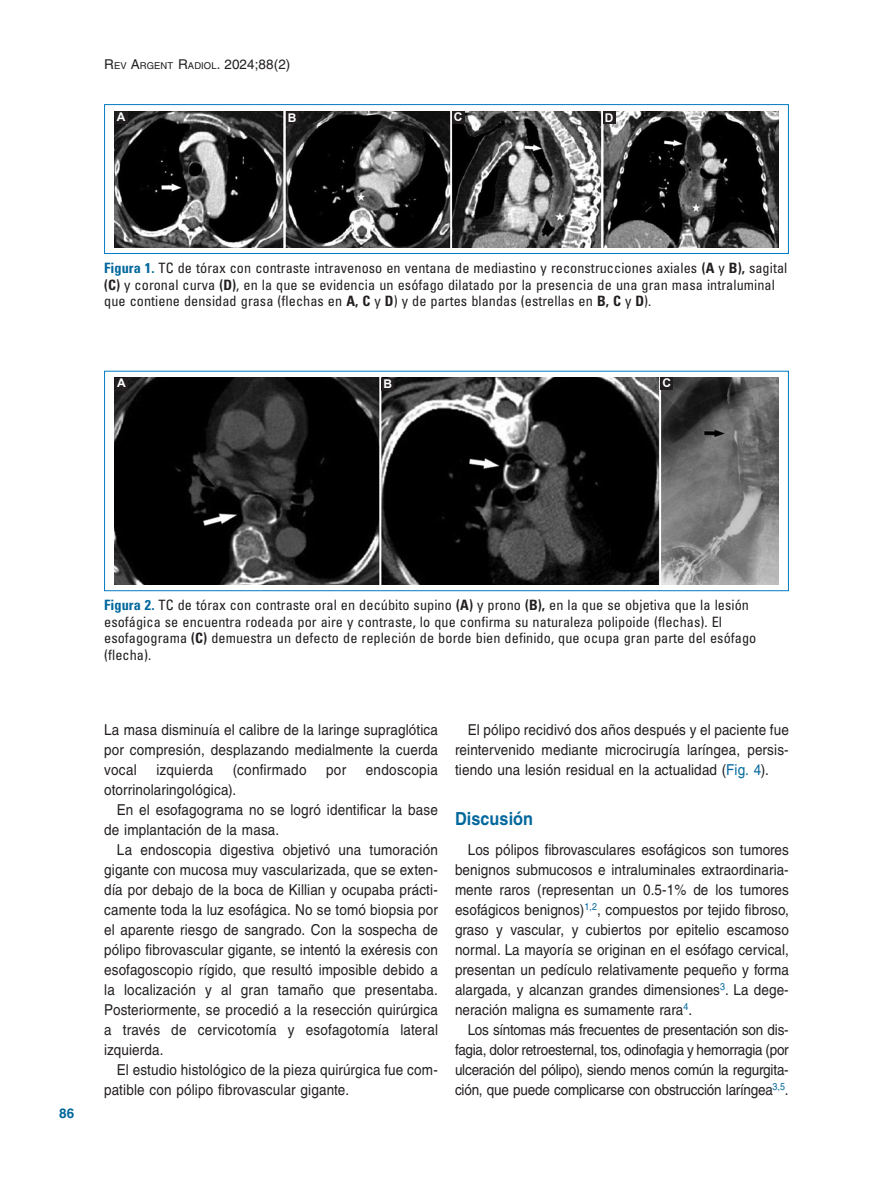
<style>
.page{position:relative;width:893px;height:1191px;background:#fff}
.page>*{position:absolute;margin:0;border:0;box-sizing:border-box;transform-origin:0 0}
.t1{font:700 18px "Helvetica LT Std";letter-spacing:.005em;color:#00679d;scale:.9 1}
.TX{font:15px/20px "Helvetica LT Std";letter-spacing:.01em;color:#231f20;text-align:justify;scale:.9 1}
.FGC{font:condensed 14.25px/16.5px "Univers LT Std";letter-spacing:.005em;color:#231f20}
.t2{font:13.5px "Helvetica LT Std";letter-spacing:.005em;color:#231f20}
.FOLIO{font:700 13.5px "Helvetica LT Std";color:#00679d}
.t3{font:700 12px "Arial";color:#fff}
.s1{font-size:9.45px}
.s2{font-weight:700;color:#00679d}
.s3{font-weight:700}
.s4{color:#00679d}
</style>
<div class="page">
<img style="left:115px;top:377px;width:663px;height:207px">
<div style="left:660px;top:377px;width:13px;height:13px;background:#231f20"></div>
<div style="left:381px;top:377px;width:13px;height:13px;background:#231f20"></div>
<div style="left:115px;top:377px;width:13px;height:13px;background:#231f20"></div>
<div style="left:104px;top:371px;width:685px;height:220px;border:1px solid #007bc2"></div>
<img style="left:115px;top:111px;width:663px;height:136px">
<div style="left:603px;top:111px;width:13px;height:13px;background:#231f20"></div>
<div style="left:452px;top:111px;width:12px;height:13px;background:#231f20"></div>
<div style="left:286px;top:111px;width:12px;height:13px;background:#231f20"></div>
<div style="left:115px;top:111px;width:12px;height:13px;background:#231f20"></div>
<div style="left:104px;top:104px;width:685px;height:150px;border:1px solid #007bc2"></div>
<p class="t2" style="left:104px;top:57px;width:188px">R<span class="s1">EV</span> A<span class="s1">RGENT</span> R<span class="s1">ADIOL</span>. 2024;88(2)</p>
<p class="t3" style="left:117px;top:108px;width:10px">A</p>
<p class="t3" style="left:288px;top:109px;width:10px">B</p>
<p class="t3" style="left:454px;top:108px;width:10px">C</p>
<p class="t3" style="left:605px;top:109px;width:10px">D</p>
<p class="FGC" style="left:104px;top:260px;width:685px"><span class="s2">Figura 1.</span> TC de tórax con contraste intravenoso en ventana de mediastino y reconstrucciones axiales <span class="s3">(A</span> y <span class="s3">B),</span> sagital <span class="s3">(C)</span> y coronal curva <span class="s3">(D)</span>, en la que se evidencia un esófago dilatado por la presencia de una gran masa intraluminal que contiene densidad grasa (flechas en <span class="s3">A, C</span> y <span class="s3">D</span>) y de partes blandas (estrellas en <span class="s3">B, C</span> y <span class="s3">D</span>).</p>
<p class="t3" style="left:117px;top:374px;width:10px">A</p>
<p class="t3" style="left:384px;top:375px;width:10px">B</p>
<p class="t3" style="left:663px;top:374px;width:10px">C</p>
<p class="FOLIO" style="left:59px;top:1104px;width:17px">86</p>
<p class="FGC" style="left:104px;top:597px;width:654px"><span class="s2">Figura 2.</span> TC de tórax con contraste oral en decúbito supino <span class="s3">(A)</span> y prono <span class="s3">(B),</span> en la que se objetiva que la lesión esofágica se encuentra rodeada por aire y contraste, lo que confirma su naturaleza polipoide (flechas). El esofagograma <span class="s3">(C)</span> demuestra un defecto de repleción de borde bien definido, que ocupa gran parte del esófago (flecha).</p>
<p class="TX" style="left:104px;top:720px;width:372px">La masa disminuía el calibre de la laringe supraglótica por compresión, desplazando medialmente la cuerda vocal</p>
<p class="TX" style="left:156px;top:760px;width:65px">izquierda</p>
<p class="TX" style="left:233px;top:760px;width:83px">(confirmado</p>
<p class="TX" style="left:326px;top:760px;width:24px">por</p>
<p class="TX" style="left:366px;top:760px;width:82px">endoscopia</p>
<p class="TX" style="left:104px;top:780px;width:148px">otorrinolaringológica).</p>
<p class="TX" style="left:104px;top:800px;width:372px;text-indent:13px">En el esofagograma no se logró identificar la base de implantación de la masa.</p>
<p class="TX" style="left:104px;top:840px;width:372px;text-indent:13px">La endoscopia digestiva objetivó una tumoración gigante con mucosa muy vascularizada, que se exten&shy;día por debajo de la boca de Killian y ocupaba prácti&shy;camente toda la luz esofágica. No se tomó biopsia por el aparente riesgo de sangrado. Con la sospecha de pólipo fibrovascular gigante, se intentó la exéresis con esofagoscopio rígido, que resultó imposible debido a la localización y al gran tamaño que presentaba.<br>Posteriormente, se procedió a la resección quirúrgica a través de cervicotomía y esofagotomía lateral izquierda.</p>
<p class="TX" style="left:104px;top:1060px;width:372px;text-indent:13px">El estudio histológico de la pieza quirúrgica fue com&shy;patible con pólipo fibrovascular gigante.</p>
<p class="TX" style="left:455px;top:720px;width:372px;text-indent:13px">El pólipo recidivó dos años después y el paciente fue reintervenido mediante microcirugía laríngea, persis&shy;tiendo una lesión residual en la actualidad (<span class="s4">Fig. 4</span>).</p>
<h1 class="t1" style="left:455px;top:807px;width:88px">Discusión</h1>
<p class="TX" style="left:455px;top:839px;width:373px;text-indent:13px">Los pólipos fibrovasculares esofágicos son tumores benignos submucosos e intraluminales extraordinaria&shy;mente raros (representan un 0.5-1% de los tumores esofágicos benignos)<sup>1,2</sup>, compuestos por tejido fibroso, graso y vascular, y cubiertos por epitelio escamoso normal. La mayoría se originan en el esófago cervical, presentan un pedículo relativamente pequeño y forma alargada, y alcanzan grandes dimensiones<sup>3</sup>. La dege&shy;neración maligna es sumamente rara<sup>4</sup>.</p>
<p class="TX" style="left:455px;top:1019px;width:372px;text-indent:13px">Los síntomas más frecuentes de presentación son dis&shy;fagia, dolor retroesternal, tos, odinofagia y hemorragia (por ulceración del pólipo), siendo menos común la regurgita&shy;ción, que puede complicarse con obstrucción laríngea<sup>3,5</sup>.</p>
</div>
